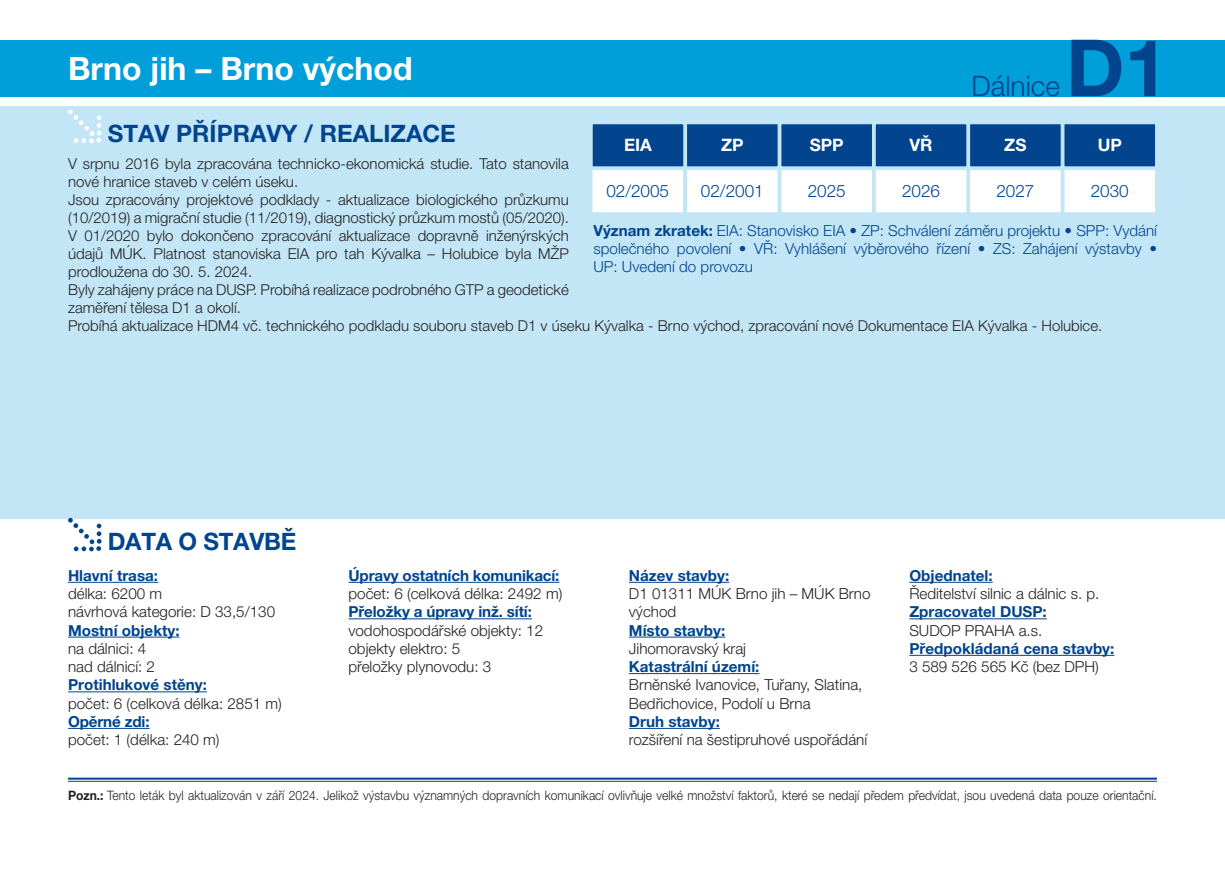
<style>
.page{position:relative;width:1225px;height:874px;background:#fff}
.page>*{position:absolute;margin:0;border:0;box-sizing:border-box;transform-origin:0 0}
.t1{font:700 78.8px "Helvetica Neue LT Pro";color:#02448d}
.t2{font:700 32px "Helvetica Neue LT Pro";color:#fff}
.t3{font:300 28.2px "Helvetica Neue LT Pro";color:#02448d}
.t4{font:700 24px "Helvetica Neue LT Pro";color:#02448d}
.t5{font:300 17.2px "Helvetica Neue LT Pro";color:#02448d}
.t6{font:700 17.2px "Helvetica Neue LT Pro";color:#fff}
.t7{font:300 15.2px/18.2px "Helvetica Neue LT Pro";color:#231f20}
.t8{font:700 15.2px "Helvetica Neue LT Pro";color:#02448d}
.t9{font:300 15.2px/18.2px "Helvetica Neue LT Pro";color:#02448d;text-align:justify}
.t10{font:300 15px/18px "Helvetica Neue LT Pro";color:#231f20}
.t11{font:300 13px "Helvetica Neue LT Pro";color:#231f20;scale:.93 1}
.s1{font-weight:700}
</style>
<div class="page">
<div style="left:0;top:106px;width:1225px;height:412px;background:#c3e6f6"></div>
<svg style="left:68px;top:110px;width:34px;height:33px"></svg>
<hr style="left:68px;top:777px;width:1089px;height:2px;background:#02448d">
<hr style="left:68px;top:780px;width:1089px;height:1px;background:#02448d">
<hr style="left:68px;top:581px;width:90px;height:1px;background:#02448d">
<hr style="left:68px;top:636px;width:111px;height:1px;background:#02448d">
<hr style="left:68px;top:691px;width:139px;height:1px;background:#02448d">
<hr style="left:68px;top:727px;width:82px;height:1px;background:#02448d">
<hr style="left:348px;top:581px;width:211px;height:1px;background:#02448d">
<hr style="left:348px;top:618px;width:184px;height:1px;background:#02448d">
<hr style="left:629px;top:581px;width:100px;height:1px;background:#02448d">
<hr style="left:629px;top:636px;width:96px;height:1px;background:#02448d">
<hr style="left:629px;top:673px;width:130px;height:1px;background:#02448d">
<hr style="left:629px;top:727px;width:91px;height:1px;background:#02448d">
<hr style="left:909px;top:581px;width:83px;height:1px;background:#02448d">
<hr style="left:909px;top:618px;width:137px;height:1px;background:#02448d">
<hr style="left:909px;top:654px;width:205px;height:1px;background:#02448d">
<div style="left:0;top:40px;width:1225px;height:56px;background:#009fda"></div>
<svg style="left:68px;top:517px;width:34px;height:34px"></svg>
<div style="left:1063px;top:123px;width:93px;height:44px;background:#02448d"></div>
<div style="left:1062px;top:122px;width:95px;height:46px;border:2px solid #c3e6f6"></div>
<div style="left:875px;top:123px;width:92px;height:44px;background:#02448d"></div>
<div style="left:874px;top:122px;width:94px;height:46px;border:2px solid #c3e6f6"></div>
<div style="left:969px;top:123px;width:92px;height:44px;background:#02448d"></div>
<div style="left:968px;top:122px;width:94px;height:46px;border:2px solid #c3e6f6"></div>
<div style="left:780px;top:123px;width:93px;height:44px;background:#02448d"></div>
<div style="left:779px;top:122px;width:95px;height:46px;border:2px solid #c3e6f6"></div>
<div style="left:686px;top:123px;width:92px;height:44px;background:#02448d"></div>
<div style="left:685px;top:122px;width:94px;height:46px;border:2px solid #c3e6f6"></div>
<div style="left:592px;top:123px;width:92px;height:44px;background:#02448d"></div>
<div style="left:591px;top:122px;width:94px;height:46px;border:2px solid #c3e6f6"></div>
<div style="left:1063px;top:169px;width:93px;height:44px;background:#fff"></div>
<div style="left:1062px;top:168px;width:95px;height:46px;border:2px solid #c3e6f6"></div>
<div style="left:875px;top:169px;width:92px;height:44px;background:#fff"></div>
<div style="left:874px;top:168px;width:94px;height:46px;border:2px solid #c3e6f6"></div>
<div style="left:969px;top:169px;width:92px;height:44px;background:#fff"></div>
<div style="left:968px;top:168px;width:94px;height:46px;border:2px solid #c3e6f6"></div>
<div style="left:780px;top:169px;width:93px;height:44px;background:#fff"></div>
<div style="left:779px;top:168px;width:95px;height:46px;border:2px solid #c3e6f6"></div>
<div style="left:686px;top:169px;width:92px;height:44px;background:#fff"></div>
<div style="left:685px;top:168px;width:94px;height:46px;border:2px solid #c3e6f6"></div>
<div style="left:591px;top:169px;width:93px;height:44px;background:#fff"></div>
<div style="left:590px;top:168px;width:95px;height:46px;border:2px solid #c3e6f6"></div>
<h2 class="t2" style="left:68px;top:48px;width:346px">Brno jih – Brno východ</h2>
<h3 class="t3" style="left:971px;top:69px;width:90px">Dálnice</h3>
<h1 class="t1" style="left:1066px;top:19px;width:104px">D1</h1>
<h3 class="t4" style="left:108px;top:119px;width:350px">STAV PŘÍPRAVY / REALIZACE</h3>
<p class="t6" style="left:624px;top:134px;width:29px">EIA</p>
<p class="t6" style="left:721px;top:134px;width:24px">ZP</p>
<p class="t6" style="left:809px;top:134px;width:35px">SPP</p>
<p class="t6" style="left:909px;top:134px;width:25px">VŘ</p>
<p class="t6" style="left:1004px;top:134px;width:24px">ZS</p>
<p class="t6" style="left:1097px;top:134px;width:26px">UP</p>
<p class="t5" style="left:606px;top:180px;width:64px">02/2005</p>
<p class="t5" style="left:701px;top:180px;width:64px">02/2001</p>
<p class="t5" style="left:807px;top:180px;width:40px">2025</p>
<p class="t5" style="left:902px;top:180px;width:40px">2026</p>
<p class="t5" style="left:996px;top:180px;width:40px">2027</p>
<p class="t5" style="left:1090px;top:180px;width:40px">2030</p>
<p class="t10" style="left:68px;top:154px;width:1035px">V srpnu 2016 byla zpracována technicko-ekonomická studie. Tato stanovila<br>nové hranice staveb v celém úseku.<br>Jsou zpracovány projektové podklady - aktualizace biologického průzkumu<br>(10/2019) a migrační studie (11/2019), diagnostický průzkum mostů (05/2020).<br>V 01/2020 bylo dokončeno zpracování aktualizace dopravně inženýrských<br>údajů MÚK. Platnost stanoviska EIA pro tah Kývalka – Holubice byla MŽP<br>prodloužena do 30. 5. 2024.<br>Byly zahájeny práce na DUSP. Probíhá realizace podrobného GTP a geodetické<br>zaměření tělesa D1 a okolí.<br>Probíhá aktualizace HDM4 vč. technického podkladu souboru staveb D1 v úseku Kývalka - Brno východ, zpracování nové Dokumentace EIA Kývalka - Holubice.</p>
<p class="t9" style="left:593px;top:221px;width:565px"><span class="s1">Význam zkratek:</span> EIA: Stanovisko EIA • ZP: Schválení záměru projektu • SPP: Vydání společného povolení • VŘ: Vyhlášení výběrového řízení • ZS: Zahájení výstavby • UP: Uvedení do provozu</p>
<h3 class="t4" style="left:108px;top:526px;width:190px">DATA O STAVBĚ</h3>
<p class="t8" style="left:68px;top:565px;width:92px">Hlavní trasa:</p>
<p class="t7" style="left:68px;top:584px;width:209px">délka: 6200 m<br>návrhová kategorie: D 33,5/130</p>
<p class="t8" style="left:68px;top:620px;width:113px">Mostní objekty:</p>
<p class="t7" style="left:68px;top:638px;width:89px">na dálnici: 4 nad dálnicí: 2</p>
<p class="t8" style="left:68px;top:675px;width:140px">Protihlukové stěny:</p>
<p class="t7" style="left:68px;top:693px;width:215px">počet: 6 (celková délka: 2851 m)</p>
<p class="t8" style="left:68px;top:711px;width:83px">Opěrné zdi:</p>
<p class="t7" style="left:68px;top:730px;width:153px">počet: 1 (délka: 240 m)</p>
<p class="t8" style="left:348px;top:565px;width:212px">Úpravy ostatních komunikací:</p>
<p class="t7" style="left:348px;top:584px;width:215px">počet: 6 (celková délka: 2492 m)</p>
<p class="t8" style="left:348px;top:602px;width:185px">Přeložky a úpravy inž. sítí:</p>
<p class="t7" style="left:348px;top:620px;width:196px">vodohospodářské objekty: 12 objekty elektro: 5<br>přeložky plynovodu: 3</p>
<p class="t8" style="left:629px;top:565px;width:102px">Název stavby:</p>
<p class="t7" style="left:629px;top:584px;width:243px">D1 01311 MÚK Brno jih – MÚK Brno východ</p>
<p class="t8" style="left:629px;top:620px;width:98px">Místo stavby:</p>
<p class="t7" style="left:629px;top:638px;width:119px">Jihomoravský kraj</p>
<p class="t8" style="left:629px;top:657px;width:132px">Katastrální území:</p>
<p class="t7" style="left:629px;top:675px;width:235px">Brněnské Ivanovice, Tuřany, Slatina,<br>Bedřichovice, Podolí u Brna</p>
<p class="t8" style="left:629px;top:711px;width:92px">Druh stavby:</p>
<p class="t7" style="left:629px;top:730px;width:240px">rozšíření na šestipruhové uspořádání</p>
<p class="t8" style="left:909px;top:565px;width:85px">Objednatel:</p>
<p class="t7" style="left:909px;top:584px;width:192px">Ředitelství silnic a dálnic s. p.</p>
<p class="t8" style="left:909px;top:602px;width:139px">Zpracovatel DUSP:</p>
<p class="t7" style="left:909px;top:620px;width:134px">SUDOP PRAHA a.s.</p>
<p class="t8" style="left:909px;top:638px;width:206px">Předpokládaná cena stavby:</p>
<p class="t7" style="left:909px;top:657px;width:191px">3 589 526 565 Kč (bez DPH)</p>
<p class="t11" style="left:68px;top:786px;width:1172px"><span class="s1">Pozn.:</span> Tento leták byl aktualizován v září 2024. Jelikož výstavbu významných dopravních komunikací ovlivňuje velké množství faktorů, které se nedají předem předvídat, jsou uvedená data pouze orientační.</p>
</div>
